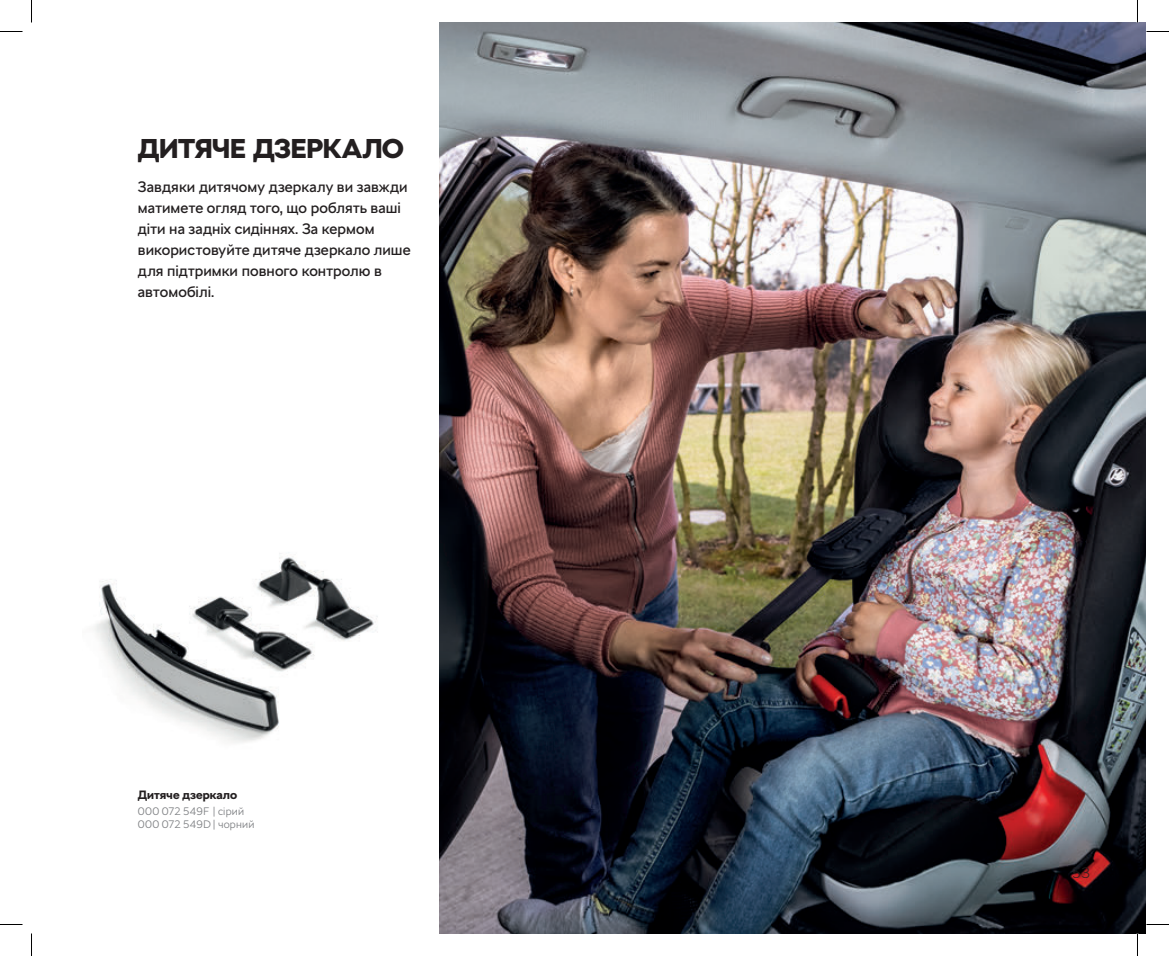
<style>
.page{position:relative;width:1169px;height:956px;background:#fff}
.page>*{position:absolute;margin:0;border:0;box-sizing:border-box;transform-origin:0 0}
.t1{font:900 27px "SKODA Next";letter-spacing:-.005em;color:#231f20}
.t2{font:15px/21px "SKODA Next";letter-spacing:.005em;color:#231f20}
.t3{font:300 15px "SKODA Next";color:#231f20}
.t4{font:700 12px "SKODA Next";letter-spacing:.005em;color:#231f20}
.t5{font:300 10.8px/12.8px "SKODA Next";letter-spacing:.02em;color:#808285}
</style>
<div class="page">
<img style="left:440px;top:23px;width:706px;height:910px">
<img style="left:94px;top:553px;width:284px;height:190px">
<svg style="left:0;top:31px;width:22px;height:1px"></svg>
<svg style="left:1146px;top:31px;width:23px;height:1px"></svg>
<svg style="left:0;top:924px;width:22px;height:1px"></svg>
<svg style="left:1146px;top:924px;width:23px;height:1px"></svg>
<svg style="left:31px;top:0;width:1px;height:23px"></svg>
<svg style="left:31px;top:933px;width:1px;height:23px"></svg>
<svg style="left:1137px;top:0;width:1px;height:23px"></svg>
<svg style="left:1137px;top:933px;width:1px;height:23px"></svg>
<h1 class="t1" style="left:138px;top:132px;width:267px">ДИТЯЧЕ ДЗЕРКАЛО</h1>
<p class="t2" style="left:138px;top:176px;width:274px">Завдяки дитячому дзеркалу ви завжди матимете огляд того, що роблять ваші діти на задніх сидіннях. За кермом використовуйте дитяче дзеркало лише для підтримки повного контролю в автомобілі.</p>
<p class="t4" style="left:138px;top:788px;width:101px">Дитяче дзеркало</p>
<p class="t5" style="left:138px;top:805px;width:118px">000 072 549F | сірий<br>000 072 549D | чорний</p>
<p class="t3" style="left:1073px;top:864px;width:18px">53</p>
</div>
